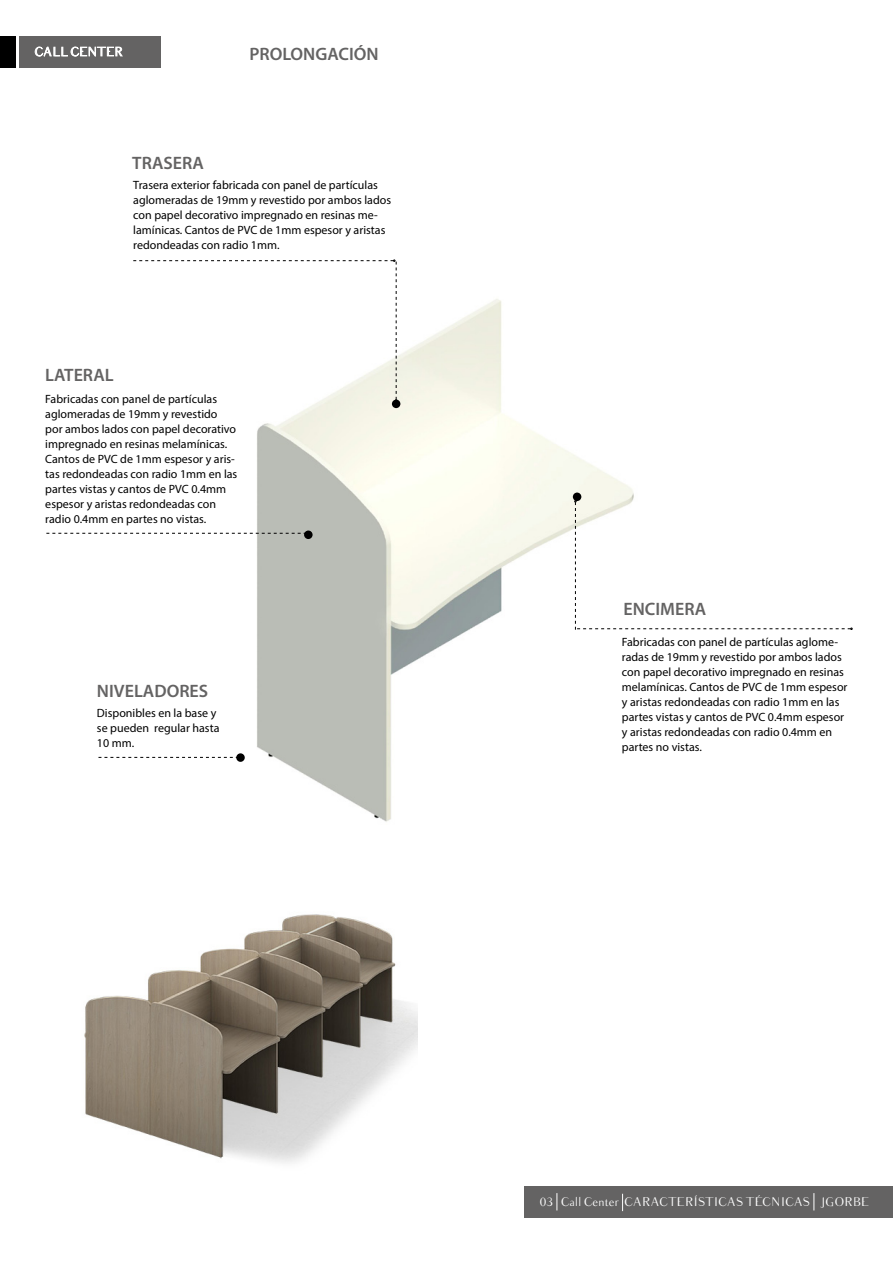
<style>
.page{position:relative;width:893px;height:1263px;background:#fff}
.page>*{position:absolute;margin:0;border:0;box-sizing:border-box;transform-origin:0 0}
.t1{font:600 18px "Myriad Pro";color:#646363}
.t2{font:12px/15px "Myriad Pro";color:#000}
.t3{font:12px "Balham";color:#fff}
</style>
<div class="page">
<div style="left:19px;top:36px;width:142px;height:32px;background:#646363"></div>
<svg style="left:34px;top:46px;width:89px;height:11px"></svg>
<div style="left:0;top:36px;width:16px;height:32px;background:#000"></div>
<div style="left:524px;top:1186px;width:369px;height:32px;background:#646363"></div>
<svg style="left:557px;top:1193px;width:1px;height:17px"></svg>
<svg style="left:622px;top:1194px;width:1px;height:17px"></svg>
<svg style="left:813px;top:1193px;width:1px;height:17px"></svg>
<img style="left:257px;top:299px;width:377px;height:523px">
<svg style="left:133px;top:260px;width:264px;height:141px"></svg>
<svg style="left:98px;top:756px;width:138px;height:2px"></svg>
<svg style="left:46px;top:532px;width:258px;height:2px"></svg>
<div style="left:392px;top:400px;width:8px;height:8px;background:#000;border-radius:50%"></div>
<div style="left:304px;top:530px;width:9px;height:9px;background:#000;border-radius:50%"></div>
<div style="left:573px;top:492px;width:8px;height:9px;background:#000;border-radius:50%"></div>
<div style="left:236px;top:753px;width:9px;height:9px;background:#000;border-radius:50%"></div>
<svg style="left:574px;top:500px;width:278px;height:130px"></svg>
<img style="left:84px;top:914px;width:334px;height:249px">
<h1 class="t1" style="left:132px;top:152px;width:73px">TRASERA</h1>
<h1 class="t1" style="left:249px;top:43px;width:131px">PROLONGACIÓN</h1>
<p class="t2" style="left:133px;top:177px;width:259px">Trasera exterior fabricada con panel de partículas aglomeradas de 19mm y revestido por ambos lados con papel decorativo impregnado en resinas me&shy;lamínicas. Cantos de PVC de 1mm espesor y aristas redondeadas con radio 1mm.</p>
<h1 class="t1" style="left:45px;top:363px;width:70px">LATERAL</h1>
<p class="t2" style="left:45px;top:392px;width:194px">Fabricadas con panel de partículas aglomeradas de 19mm y revestido por ambos lados con papel decorativo impregnado en resinas melamínicas.<br>Cantos de PVC de 1mm espesor y aris&shy;tas redondeadas con radio 1mm en las partes vistas y cantos de PVC 0.4mm espesor y aristas redondeadas con radio 0.4mm en partes no vistas.</p>
<h1 class="t1" style="left:97px;top:680px;width:113px">NIVELADORES</h1>
<p class="t2" style="left:97px;top:706px;width:124px">Disponibles en la base y se pueden regular hasta<br>10 mm.</p>
<h1 class="t1" style="left:623px;top:598px;width:84px">ENCIMERA</h1>
<p class="t2" style="left:622px;top:634px;width:227px">Fabricadas con panel de partículas aglome&shy;radas de 19mm y revestido por ambos lados con papel decorativo impregnado en resinas melamínicas. Cantos de PVC de 1mm espesor y aristas redondeadas con radio 1mm en las partes vistas y cantos de PVC 0.4mm espesor y aristas redondeadas con radio 0.4mm en partes no vistas.</p>
<p class="t3" style="left:540px;top:1193px;width:331px">03 Call Center CARACTERÍSTICAS TÉCNICAS JGORBE</p>
</div>
